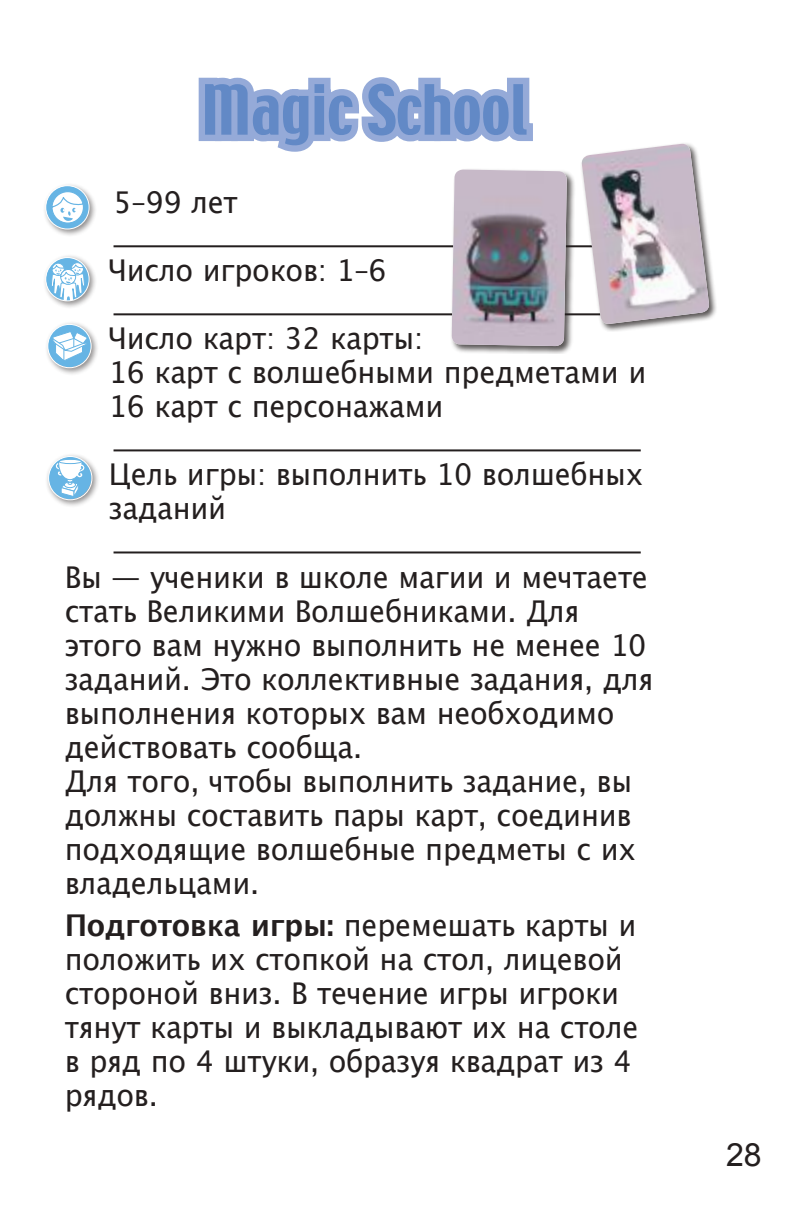
<style>
.page{position:relative;width:785px;height:1207px;background:#fff}
.page>*{position:absolute;margin:0;border:0;box-sizing:border-box;transform-origin:0 0}
.t1{font:61.2px "Techno";color:#6289c6}
.t2{font:32px "Arial";color:#241f1f}
.t3{font:30px/34px "Lucida Grande";letter-spacing:-.01em;color:#241f1f;scale:.96 1}
.s1{font-weight:700}
</style>
<div class="page">
<hr style="left:113px;top:245px;width:527px;height:2px;background:#241f1f">
<hr style="left:113px;top:313px;width:527px;height:2px;background:#241f1f">
<hr style="left:113px;top:449px;width:527px;height:2px;background:#241f1f">
<hr style="left:113px;top:551px;width:527px;height:2px;background:#241f1f">
<svg style="left:198px;top:77px;width:335px;height:75px"></svg>
<div style="left:42px;top:182px;width:55px;height:55px;background:#241f1f;opacity:.5"></div>
<div style="left:46px;top:186px;width:43px;height:43px;background:#66b4e4;border-radius:50%"></div>
<svg style="left:52px;top:192px;width:31px;height:31px"></svg>
<div style="left:51px;top:191px;width:33px;height:33px;border:1px solid #66b4e4;border-radius:50%"></div>
<svg style="left:50px;top:190px;width:34px;height:31px"></svg>
<div style="left:45px;top:185px;width:44px;height:44px;border:1px solid #fff;border-radius:50%"></div>
<div style="left:42px;top:254px;width:55px;height:55px;background:#241f1f;opacity:.5"></div>
<svg style="left:46px;top:257px;width:43px;height:44px"></svg>
<svg style="left:51px;top:261px;width:34px;height:40px"></svg>
<div style="left:45px;top:257px;width:44px;height:44px;border:1px solid #fff;border-radius:50%"></div>
<div style="left:44px;top:321px;width:55px;height:55px;background:#241f1f;opacity:.5"></div>
<div style="left:48px;top:324px;width:43px;height:43px;background:#66b4e4;border-radius:50%"></div>
<svg style="left:49px;top:324px;width:42px;height:39px"></svg>
<div style="left:47px;top:324px;width:45px;height:44px;border:1px solid #fff;border-radius:50%"></div>
<div style="left:45px;top:453px;width:55px;height:55px;background:#241f1f;opacity:.5"></div>
<div style="left:49px;top:456px;width:42px;height:43px;background:#66b4e4;border-radius:50%"></div>
<svg style="left:54px;top:460px;width:32px;height:40px"></svg>
<hr style="left:59px;top:459px;width:22px;height:4px;background:#fff;border-radius:50%">
<div style="left:58px;top:459px;width:24px;height:5px;border:1px solid #66b4e4;border-radius:50%"></div>
<div style="left:48px;top:456px;width:44px;height:44px;border:1px solid #fff;border-radius:50%"></div>
<div style="left:450px;top:168px;width:125px;height:186px;background:#241f1f;opacity:.75"></div>
<img style="left:451px;top:169px;width:115px;height:177px">
<div style="left:579px;top:142px;width:138px;height:190px;background:#241f1f;opacity:.75"></div>
<img style="left:580px;top:144px;width:129px;height:181px">
<h1 class="t1" style="left:201px;top:68px;width:327px">Magic School</h1>
<p class="t3" style="left:113px;top:186px;width:131px">5–99 лет</p>
<p class="t3" style="left:109px;top:254px;width:291px">Число игроков: 1–6</p>
<p class="t3" style="left:109px;top:322px;width:561px">Число карт: 32 карты:<br>16 карт с волшебными предметами и<br>16 карт с персонажами</p>
<p class="t3" style="left:109px;top:458px;width:558px">Цель игры: выполнить 10 волшебных заданий</p>
<p class="t3" style="left:65px;top:560px;width:614px">Вы — ученики в школе магии и мечтаете стать Великими Волшебниками. Для этого вам нужно выполнить не менее 10 заданий. Это коллективные задания, для выполнения которых вам необходимо действовать сообща.<br>Для того, чтобы выполнить задание, вы должны составить пары карт, соединив подходящие волшебные предметы с их владельцами.</p>
<p class="t3" style="left:65px;top:908px;width:598px"><span class="s1">Подготовка игры:</span> перемешать карты и положить их стопкой на стол, лицевой стороной вниз. В течение игры игроки тянут карты и выкладывают их на столе в ряд по 4 штуки, образуя квадрат из 4 рядов.</p>
<p class="t2" style="left:725px;top:1133px;width:37px">28</p>
</div>
